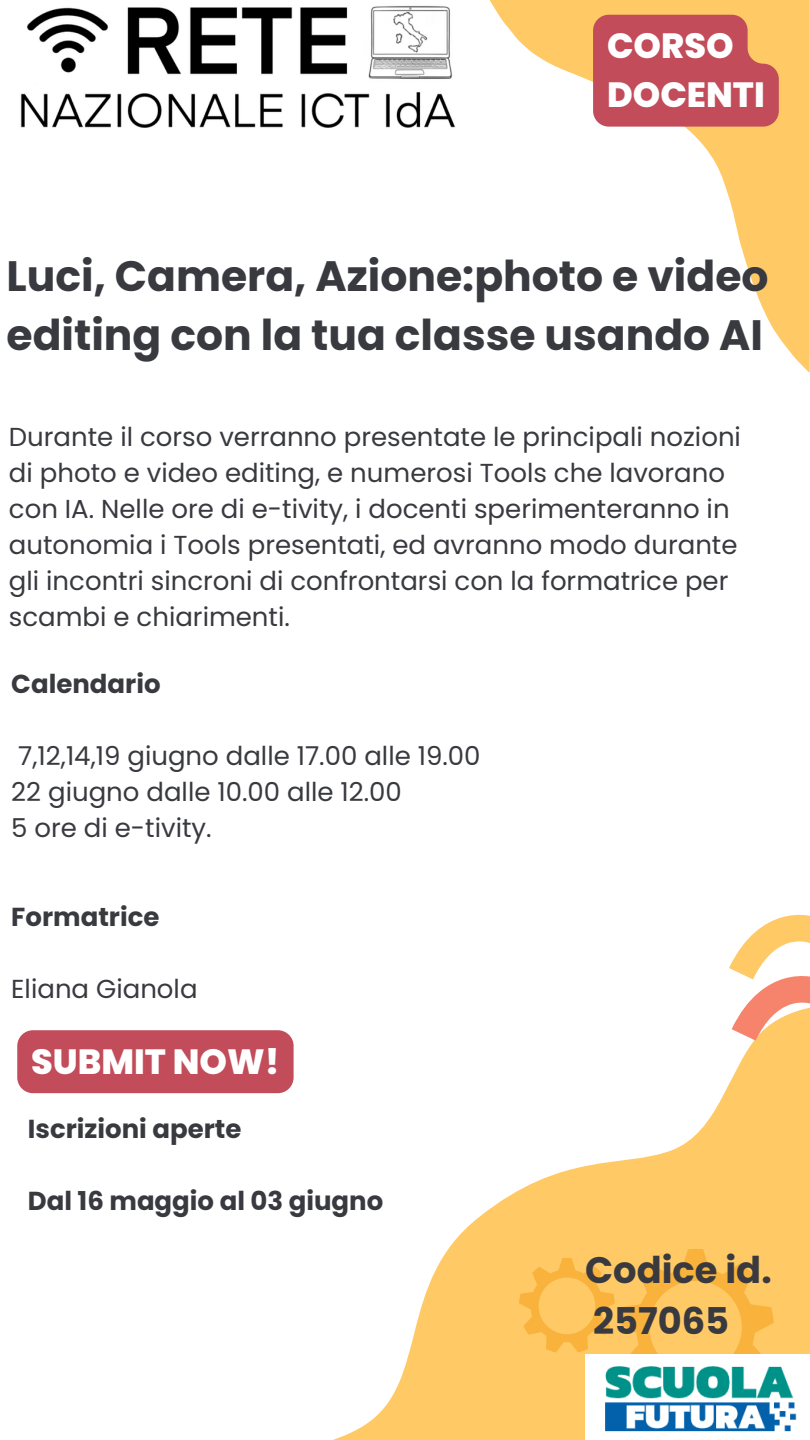
<style>
.page{position:relative;width:810px;height:1440px;background:#fff}
.page>*{position:absolute;margin:0;border:0;box-sizing:border-box;transform-origin:0 0}
.t1{font:700 42.5px/59.2px "Poppins";color:#393a3f}
.t2{font:700 36.9px/51px "Poppins";color:#393a3f}
.t3{font:800 35px/48.9px "Poppins";color:#fff}
.t4{font:26px/36px "Poppins";color:#393a3f}
.t5{font:700 26px "Poppins";color:#393a3f}
</style>
<div class="page">
<svg style="left:180px;top:1030px;width:630px;height:410px"></svg>
<svg style="left:489px;top:0;width:321px;height:373px"></svg>
<svg style="left:729px;top:914px;width:81px;height:127px"></svg>
<svg style="left:519px;top:1249px;width:291px;height:191px;background:#fdc35c"></svg>
<img style="left:20px;top:6px;width:435px;height:122px">
<img style="left:585px;top:1354px;width:225px;height:86px">
<div style="left:17px;top:1030px;width:277px;height:63px;background:#c24c5a;border-radius:16px"></div>
<svg style="left:593px;top:15px;width:186px;height:112px;background:#c7575b"></svg>
<p class="t3" style="left:607px;top:22px;width:159px">CORSO<br>DOCENTI</p>
<h2 class="t1" style="left:7px;top:246px;width:763px">Luci, Camera, Azione:photo e video editing con la tua classe usando AI</h2>
<p class="t4" style="left:9px;top:419px;width:734px">Durante il corso verranno presentate le principali nozioni di photo e video editing, e numerosi Tools che lavorano con IA. Nelle ore di e-tivity, i docenti sperimenteranno in autonomia i Tools presentati, ed avranno modo durante gli incontri sincroni di confrontarsi con la formatrice per scambi e chiarimenti.</p>
<p class="t5" style="left:11px;top:666px;width:151px">Calendario</p>
<p class="t4" style="left:18px;top:738px;width:464px">7,12,14,19 giugno dalle 17.00 alle 19.00</p>
<p class="t4" style="left:11px;top:774px;width:392px">22 giugno dalle 10.00 alle 12.00</p>
<p class="t4" style="left:11px;top:810px;width:202px">5 ore di e-tivity.</p>
<h4 class="t5" style="left:11px;top:898px;width:150px">Formatrice</h4>
<p class="t4" style="left:11px;top:971px;width:188px">Eliana Gianola</p>
<h4 class="t3" style="left:31px;top:1037px;width:250px">SUBMIT NOW!</h4>
<p class="t5" style="left:28px;top:1111px;width:215px">Iscrizioni aperte</p>
<p class="t5" style="left:28px;top:1183px;width:357px">Dal 16 maggio al 03 giugno</p>
<h1 class="t2" style="left:585px;top:1244px;width:188px">Codice id.<br>257065</h1>
</div>
